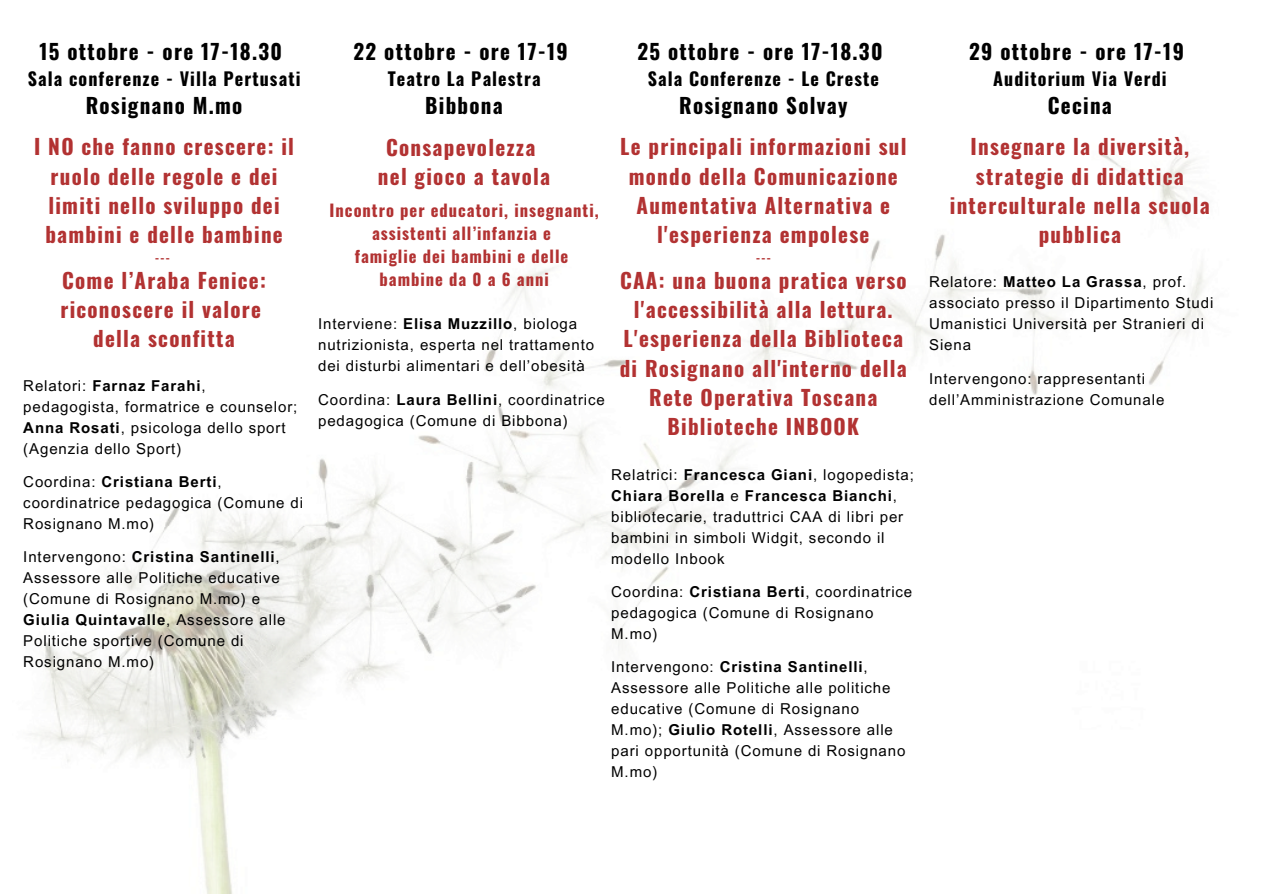
<style>
.page{position:relative;width:1263px;height:894px;background:#fff}
.page>*{position:absolute;margin:0;border:0;box-sizing:border-box;transform-origin:0 0}
.t1{font:700 21px/29.2px "Oswald";letter-spacing:.06em;color:#b23232;text-align:center}
.t2{font:700 21px "Oswald";letter-spacing:.06em;color:#000}
.t3{font:700 18px "Oswald";letter-spacing:.06em;color:#000}
.t4{font:700 16.5px/23px "Oswald";letter-spacing:.06em;color:#b23232;text-align:center}
.t5{font:15px/21px "Arial MT Pro";letter-spacing:.06em;color:#000}
.t6{font:700 12px "Oswald";color:#b23232}
.s1{font-weight:700}
</style>
<div class="page">
<img style="left:29px;top:151px;width:1176px;height:742px">
<h1 class="t2" style="left:39px;top:35px;width:244px">15 ottobre - ore 17-18.30</h1>
<h1 class="t3" style="left:28px;top:65px;width:274px">Sala conferenze - Villa Pertusati</h1>
<h1 class="t2" style="left:86px;top:89px;width:158px">Rosignano M.mo</h1>
<h1 class="t1" style="left:34px;top:131px;width:261px">I NO che fanno crescere: il ruolo delle regole e dei limiti nello sviluppo dei bambini e delle bambine</h1>
<h1 class="t6" style="left:155px;top:248px;width:17px">---</h1>
<h1 class="t1" style="left:60px;top:265px;width:207px">Come l’Araba Fenice: riconoscere il valore della sconfitta</h1>
<h2 class="t5" style="left:23px;top:377px;width:276px">Relatori: <span class="s1">Farnaz Farahi</span>, pedagogista, formatrice e counselor;<br><span class="s1">Anna Rosati</span>, psicologa dello sport (Agenzia dello Sport)</h2>
<p class="t5" style="left:23px;top:473px;width:281px">Coordina: <span class="s1">Cristiana Berti</span>, coordinatrice pedagogica (Comune di<br>Rosignano M.mo)</p>
<p class="t5" style="left:23px;top:548px;width:264px">Intervengono: <span class="s1">Cristina Santinelli</span>,<br>Assessore alle Politiche educative (Comune di Rosignano M.mo) e<br><span class="s1">Giulia Quintavalle</span>, Assessore alle<br>Politiche sportive (Comune di<br>Rosignano M.mo)</p>
<h2 class="t2" style="left:637px;top:35px;width:247px">25 ottobre - ore 17-18.30</h2>
<h2 class="t3" style="left:648px;top:65px;width:233px">Sala Conferenze - Le Creste</h2>
<h2 class="t2" style="left:679px;top:89px;width:170px">Rosignano Solvay</h2>
<h1 class="t1" style="left:620px;top:131px;width:288px">Le principali informazioni sul mondo della Comunicazione<br>Aumentativa Alternativa e l'esperienza empolese</h1>
<h1 class="t6" style="left:756px;top:248px;width:17px">---</h1>
<h1 class="t1" style="left:620px;top:265px;width:289px">CAA: una buona pratica verso l'accessibilità alla lettura.<br>L'esperienza della Biblioteca di Rosignano all'interno della<br>Rete Operativa Toscana<br>Biblioteche INBOOK</h1>
<p class="t5" style="left:611px;top:465px;width:304px">Relatrici: <span class="s1">Francesca Giani</span>, logopedista; <span class="s1">Chiara Borella</span> e <span class="s1">Francesca Bianchi</span>, bibliotecarie, traduttrici CAA di libri per bambini in simboli Widgit, secondo il modello Inbook</p>
<p class="t5" style="left:611px;top:582px;width:303px">Coordina: <span class="s1">Cristiana Berti</span>, coordinatrice pedagogica (Comune di Rosignano<br>M.mo)</p>
<p class="t5" style="left:611px;top:657px;width:296px">Intervengono: <span class="s1">Cristina Santinelli</span>,<br>Assessore alle Politiche alle politiche educative (Comune di Rosignano<br>M.mo); <span class="s1">Giulio Rotelli</span>, Assessore alle pari opportunità (Comune di Rosignano<br>M.mo)</p>
<h2 class="t2" style="left:354px;top:35px;width:216px">22 ottobre - ore 17-19</h2>
<h2 class="t3" style="left:388px;top:64px;width:154px">Teatro La Palestra</h2>
<h2 class="t2" style="left:425px;top:89px;width:79px">Bibbona</h2>
<h1 class="t1" style="left:378px;top:132px;width:174px">Consapevolezza nel gioco a tavola</h1>
<p class="t4" style="left:330px;top:198px;width:271px">Incontro per educatori, insegnanti, assistenti all’infanzia e<br>famiglie dei bambini e delle bambine da 0 a 6 anni</p>
<p class="t5" style="left:318px;top:315px;width:277px">Interviene: <span class="s1">Elisa Muzzillo</span>, biologa nutrizionista, esperta nel trattamento dei disturbi alimentari e dell’obesità</p>
<p class="t5" style="left:318px;top:390px;width:288px">Coordina: <span class="s1">Laura Bellini</span>, coordinatrice pedagogica (Comune di Bibbona)</p>
<h2 class="t2" style="left:969px;top:35px;width:216px">29 ottobre - ore 17-19</h2>
<h2 class="t3" style="left:993px;top:65px;width:175px">Auditorium Via Verdi</h2>
<h2 class="t2" style="left:1048px;top:89px;width:66px">Cecina</h2>
<h1 class="t1" style="left:950px;top:131px;width:262px">Insegnare la diversità, strategie di didattica interculturale nella scuola pubblica</h1>
<p class="t5" style="left:929px;top:273px;width:286px">Relatore: <span class="s1">Matteo La Grassa</span>, prof. associato presso il Dipartimento Studi<br>Umanistici Università per Stranieri di<br>Siena</p>
<p class="t5" style="left:929px;top:369px;width:237px">Intervengono: rappresentanti dell’Amministrazione Comunale</p>
</div>
